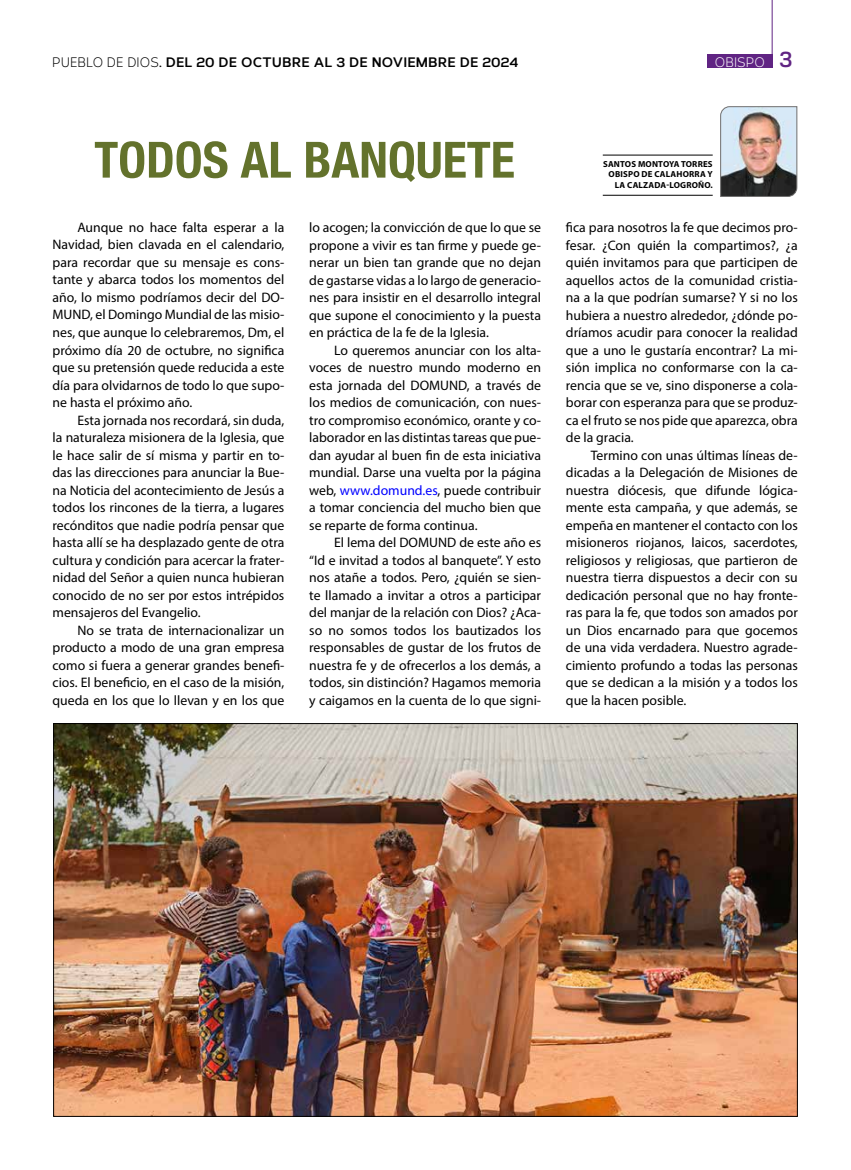
<style>
.page{position:relative;width:851px;height:1170px;background:#fff}
.page>*{position:absolute;margin:0;border:0;box-sizing:border-box;transform-origin:0 0}
.t1{font:700 condensed 50px "Helvetica Neue LT Std";color:#63722c}
.t2{font:13.75px/17.5px "Myriad Pro";color:#000;text-align:justify}
.t3{font:700 13.75px "Corbert";letter-spacing:.01em;color:#000}
.t4{font:13.75px "Corbert";letter-spacing:.01em;color:#fff;scale:.9 1}
.t5{font:700 8.75px/10.5px "Myriad Pro";letter-spacing:.02em;color:#000;text-align:right}
.s1{font-weight:400}
.s2{font-weight:700;font-size:22.5px;color:#602483}
.s3{color:#00f}
</style>
<div class="page">
<div style="left:706px;top:54px;width:66px;height:13px;background:#602483"></div>
<hr style="left:771px;top:0;width:1px;height:67px;background:#602483">
<img style="left:720px;top:106px;width:77px;height:91px">
<hr style="left:602px;top:195px;width:110px;height:1px;background:#000">
<hr style="left:602px;top:155px;width:110px;height:1px;background:#000">
<img style="left:55px;top:725px;width:740px;height:389px">
<p class="t3" style="left:52px;top:51px;width:467px"><span class="s1">PUEBLO DE DIOS</span>. DEL 20 DE OCTUBRE AL 3 DE NOVIEMBRE DE 2024</p>
<p class="t4" style="left:714px;top:52px;width:88px">OBISPO <span class="s2">3</span></p>
<h1 class="t1" style="left:94px;top:129px;width:422px">TODOS AL BANQUETE</h1>
<p class="t2" style="left:53px;top:218px;width:233px;text-indent:25px">Aunque no hace falta esperar a la Navidad, bien clavada en el calendario, para recordar que su mensaje es cons&shy;tante y abarca todos los momentos del año, lo mismo podríamos decir del DO-MUND, el Domingo Mundial de las misio&shy;nes, que aunque lo celebraremos, Dm, el próximo día 20 de octubre, no significa que su pretensión quede reducida a este día para olvidarnos de todo lo que supo&shy;ne hasta el próximo año.</p>
<p class="t2" style="left:53px;top:411px;width:233px;text-indent:25px">Esta jornada nos recordará, sin duda, la naturaleza misionera de la Iglesia, que le hace salir de sí misma y partir en to&shy;das las direcciones para anunciar la Bue&shy;na Noticia del acontecimiento de Jesús a todos los rincones de la tierra, a lugares recónditos que nadie podría pensar que hasta allí se ha desplazado gente de otra cultura y condición para acercar la frater&shy;nidad del Señor a quien nunca hubieran conocido de no ser por estos intrépidos mensajeros del Evangelio.</p>
<p class="t2" style="left:53px;top:621px;width:233px;text-indent:25px">No se trata de internacionalizar un producto a modo de una gran empresa como si fuera a generar grandes benefi&shy;cios. El beneficio, en el caso de la misión, queda en los que lo llevan y en los que</p>
<p class="t2" style="left:309px;top:218px;width:233px">lo acogen; la convicción de que lo que se propone a vivir es tan firme y puede ge&shy;nerar un bien tan grande que no dejan de gastarse vidas a lo largo de generacio&shy;nes para insistir en el desarrollo integral que supone el conocimiento y la puesta en práctica de la fe de la Iglesia.</p>
<p class="t2" style="left:309px;top:341px;width:233px;text-indent:25px">Lo queremos anunciar con los alta&shy;voces de nuestro mundo moderno en esta jornada del DOMUND, a través de los medios de comunicación, con nues&shy;tro compromiso económico, orante y co&shy;laborador en las distintas tareas que pue&shy;dan ayudar al buen fin de esta iniciativa mundial. Darse una vuelta por la página web, <span class="s3">www.domund.es</span>, puede contribuir a tomar conciencia del mucho bien que se reparte de forma continua.</p>
<p class="t2" style="left:309px;top:533px;width:233px;text-indent:25px">El lema del DOMUND de este año es “Id e invitad a todos al banquete”. Y esto nos atañe a todos. Pero, ¿quién se sien&shy;te llamado a invitar a otros a participar del manjar de la relación con Dios? ¿Aca&shy;so no somos todos los bautizados los responsables de gustar de los frutos de nuestra fe y de ofrecerlos a los demás, a todos, sin distinción? Hagamos memoria y caigamos en la cuenta de lo que signi-</p>
<p class="t5" style="left:603px;top:158px;width:111px">SANTOS MONTOYA TORRES<br>OBISPO DE CALAHORRA Y</p>
<p class="t5" style="left:614px;top:179px;width:99px">LA CALZADA-LOGROÑO.</p>
<p class="t2" style="left:566px;top:218px;width:233px">fica para nosotros la fe que decimos pro&shy;fesar. ¿Con quién la compartimos?, ¿a quién invitamos para que participen de aquellos actos de la comunidad cristia&shy;na a la que podrían sumarse? Y si no los hubiera a nuestro alrededor, ¿dónde po&shy;dríamos acudir para conocer la realidad que a uno le gustaría encontrar? La mi&shy;sión implica no conformarse con la ca&shy;rencia que se ve, sino disponerse a cola&shy;borar con esperanza para que se produz&shy;ca el fruto se nos pide que aparezca, obra de la gracia.</p>
<p class="t2" style="left:566px;top:446px;width:233px;text-indent:25px">Termino con unas últimas líneas de&shy;dicadas a la Delegación de Misiones de nuestra diócesis, que difunde lógica&shy;mente esta campaña, y que además, se empeña en mantener el contacto con los misioneros riojanos, laicos, sacerdotes, religiosos y religiosas, que partieron de nuestra tierra dispuestos a decir con su dedicación personal que no hay fronte&shy;ras para la fe, que todos son amados por un Dios encarnado para que gocemos de una vida verdadera. Nuestro agrade&shy;cimiento profundo a todas las personas que se dedican a la misión y a todos los que la hacen posible.</p>
</div>
